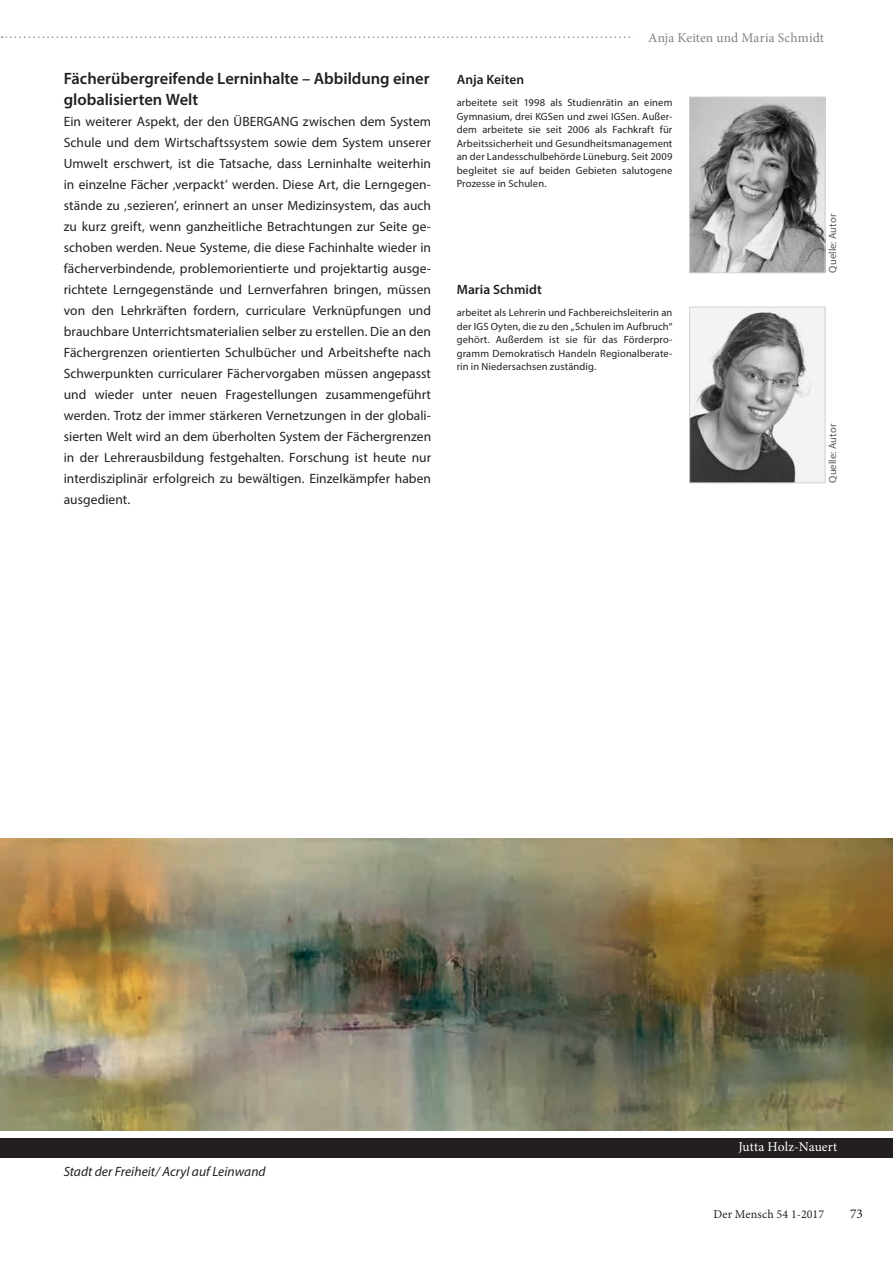
<style>
.page{position:relative;width:893px;height:1263px;background:#fff}
.page>*{position:absolute;margin:0;border:0;box-sizing:border-box;transform-origin:0 0}
.t1{font:600 16.5px/21px "Myriad Pro";color:#231f20}
.t2{font:13.5px/21px "Myriad Pro";letter-spacing:.005em;color:#231f20;text-align:justify}
.t3{font:italic 13.5px "Myriad Pro";color:#231f20}
.t4{font:13.5px "Minion Pro";letter-spacing:.005em;color:#808285}
.t5{font:600 13.5px "Myriad Pro";letter-spacing:.005em;color:#231f20}
.t6{font:13.5px "Minion Pro";color:#fff}
.t7{font:13.5px "Minion Pro";color:#231f20}
.t8{font:12px "Minion Pro";letter-spacing:.01em;color:#231f20}
.t9{font:10.5px/13.5px "Myriad Pro";letter-spacing:.015em;color:#231f20;text-align:justify}
.t10{font:10.5px "Myriad Pro";letter-spacing:.015em;color:#57585a}
</style>
<div class="page">
<img style="left:691px;top:99px;width:132px;height:172px">
<div style="left:689px;top:97px;width:136px;height:176px;border:1px solid #d1d2d4"></div>
<img style="left:691px;top:309px;width:132px;height:172px">
<div style="left:689px;top:307px;width:136px;height:176px;border:1px solid #d1d2d4"></div>
<svg style="left:2px;top:36px;width:628px;height:2px"></svg>
<img style="left:0;top:839px;width:893px;height:291px">
<div style="left:0;top:1138px;width:893px;height:19px;background:#231f20"></div>
<p class="t1" style="left:64px;top:68px;width:367px">Fächerübergreifende Lerninhalte – Abbildung einer globalisierten Welt</p>
<p class="t2" style="left:64px;top:111px;width:369px">Ein weiterer Aspekt, der den ÜBERGANG zwischen dem System Schule und dem Wirtschaftssystem sowie dem System unserer Umwelt erschwert, ist die Tatsache, dass Lerninhalte weiterhin in einzelne Fächer ‚verpackt’ werden. Diese Art, die Lerngegen&shy;stände zu ‚sezieren’, erinnert an unser Medizinsystem, das auch zu kurz greift, wenn ganzheitliche Betrachtungen zur Seite ge&shy;schoben werden. Neue Systeme, die diese Fachinhalte wieder in fächerverbindende, problemorientierte und projektartig ausge&shy;richtete Lerngegenstände und Lernverfahren bringen, müssen von den Lehrkräften fordern, curriculare Verknüpfungen und brauchbare Unterrichtsmaterialien selber zu erstellen. Die an den Fächergrenzen orientierten Schulbücher und Arbeitshefte nach Schwerpunkten curricularer Fächervorgaben müssen angepasst und wieder unter neuen Fragestellungen zusammengeführt werden. Trotz der immer stärkeren Vernetzungen in der globali&shy;sierten Welt wird an dem überholten System der Fächergrenzen in der Lehrerausbildung festgehalten. Forschung ist heute nur interdisziplinär erfolgreich zu bewältigen. Einzelkämpfer haben ausgedient.</p>
<p class="t4" style="left:648px;top:29px;width:178px">Anja Keiten und Maria Schmidt</p>
<p class="t5" style="left:457px;top:71px;width:69px">Anja Keiten</p>
<p class="t9" style="left:457px;top:96px;width:217px">arbeitete seit 1998 als Studienrätin an einem Gymnasium, drei KGSen und zwei IGSen. Außer&shy;dem arbeitete sie seit 2006 als Fachkraft für Arbeitssicherheit und Gesundheitsmanagement an der Landesschulbehörde Lüneburg. Seit 2009 begleitet sie auf beiden Gebieten salutogene Prozesse in Schulen.</p>
<p class="t5" style="left:457px;top:281px;width:87px">Maria Schmidt</p>
<p class="t9" style="left:457px;top:306px;width:217px">arbeitet als Lehrerin und Fachbereichsleiterin an der IGS Oyten, die zu den „Schulen im Aufbruch“ gehört. Außerdem ist sie für das Förderpro&shy;gramm Demokratisch Handeln Regionalberate&shy;rin in Niedersachsen zuständig.</p>
<p class="t10" style="left:826px;top:273px;width:60px;rotate:-90deg">Quelle: Autor</p>
<p class="t10" style="left:826px;top:483px;width:60px;rotate:-90deg">Quelle: Autor</p>
<p class="t3" style="left:64px;top:1163px;width:203px">Stadt der Freiheit/ Acryl auf Leinwand</p>
<p class="t6" style="left:738px;top:1138px;width:100px">Jutta Holz-Nauert</p>
<p class="t8" style="left:714px;top:1206px;width:112px">Der Mensch 54 1-2017</p>
<p class="t7" style="left:850px;top:1205px;width:14px">73</p>
</div>
